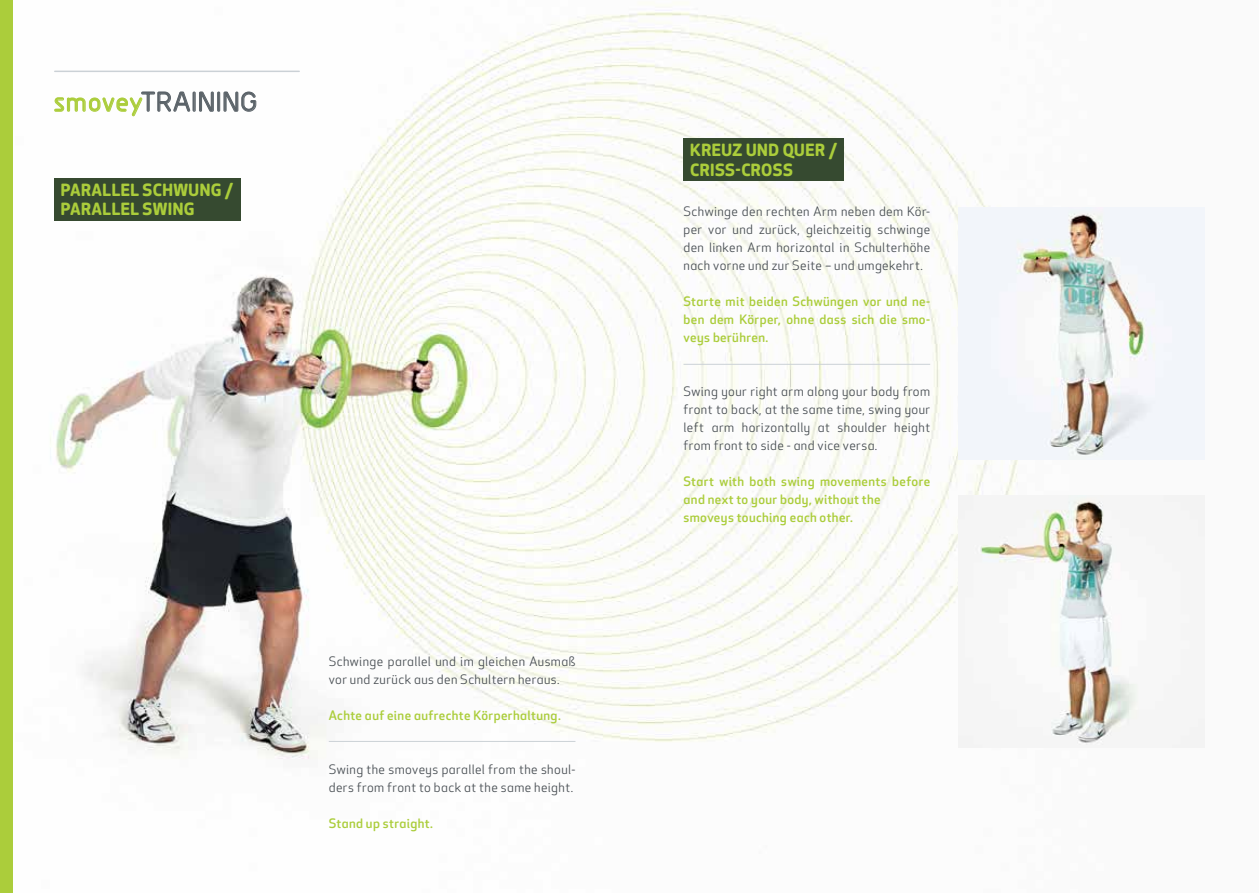
<style>
.page{position:relative;width:1259px;height:893px;background:#fff}
.page>*{position:absolute;margin:0;border:0;box-sizing:border-box;transform-origin:0 0}
.t1{font:700 25.5px "Greyscale Basic";letter-spacing:.03em;color:#5b6369}
.t2{font:700 16.5px/19.5px "Apex Rounded";letter-spacing:.025em;color:#abcd3b}
.t3{font:12.75px/18px "Apex Rounded";letter-spacing:.035em;color:#484e53}
.t4{font:500 12.75px/18px "Apex Rounded";letter-spacing:.03em;color:#abcd3b;text-align:justify}
.s1{font-size:27px;color:#abcd3b}
</style>
<div class="page">
<img style="left:50px;top:12px;width:1155px;height:747px">
<svg style="left:54px;top:91px;width:202px;height:25px"></svg>
<hr style="left:55px;top:71px;width:244px;height:1px;background:#cbd1d6">
<div style="left:0;top:0;width:13px;height:893px;background:#abcd3b"></div>
<img style="left:958px;top:495px;width:247px;height:252px">
<img style="left:958px;top:207px;width:247px;height:252px">
<div style="left:54px;top:178px;width:187px;height:42px;background:#364a30"></div>
<hr style="left:329px;top:741px;width:246px;height:1px;background:#cbd1d6">
<div style="left:683px;top:139px;width:161px;height:42px;background:#364a30"></div>
<hr style="left:683px;top:364px;width:247px;height:1px;background:#cbd1d6">
<h1 class="t1" style="left:54px;top:86px;width:205px"><span class="s1">smovey</span>TRAINING</h1>
<p class="t2" style="left:61px;top:180px;width:174px">PARALLEL SCHWUNG /<br>PARALLEL SWING</p>
<p class="t3" style="left:329px;top:653px;width:248px">Schwinge parallel und im gleichen Ausmaß vor und zurück aus den Schultern heraus.</p>
<p class="t4" style="left:329px;top:707px;width:234px">Achte auf eine aufrechte Körperhaltung.</p>
<p class="t3" style="left:329px;top:761px;width:248px">Swing the smoveys parallel from the shoul&shy;ders from front to back at the same height.</p>
<p class="t4" style="left:329px;top:815px;width:106px">Stand up straight.</p>
<p class="t2" style="left:690px;top:141px;width:148px">KREUZ UND QUER /<br>CRISS-CROSS</p>
<p class="t3" style="left:683px;top:203px;width:248px;text-align:justify">Schwinge den rechten Arm neben dem Kör&shy;per vor und zurück, gleichzeitig schwinge den linken Arm horizontal in Schulterhöhe nach vorne und zur Seite – und umgekehrt.</p>
<p class="t4" style="left:683px;top:293px;width:248px">Starte mit beiden Schwüngen vor und ne&shy;ben dem Körper, ohne dass sich die smo&shy;veys berühren.</p>
<p class="t3" style="left:683px;top:383px;width:248px;text-align:justify">Swing your right arm along your body from front to back, at the same time, swing your left arm horizontally at shoulder height from front to side - and vice versa.</p>
<p class="t4" style="left:683px;top:473px;width:248px;text-align:left">Start with both swing movements before and next to your body, without the smoveys touching each other.</p>
</div>
